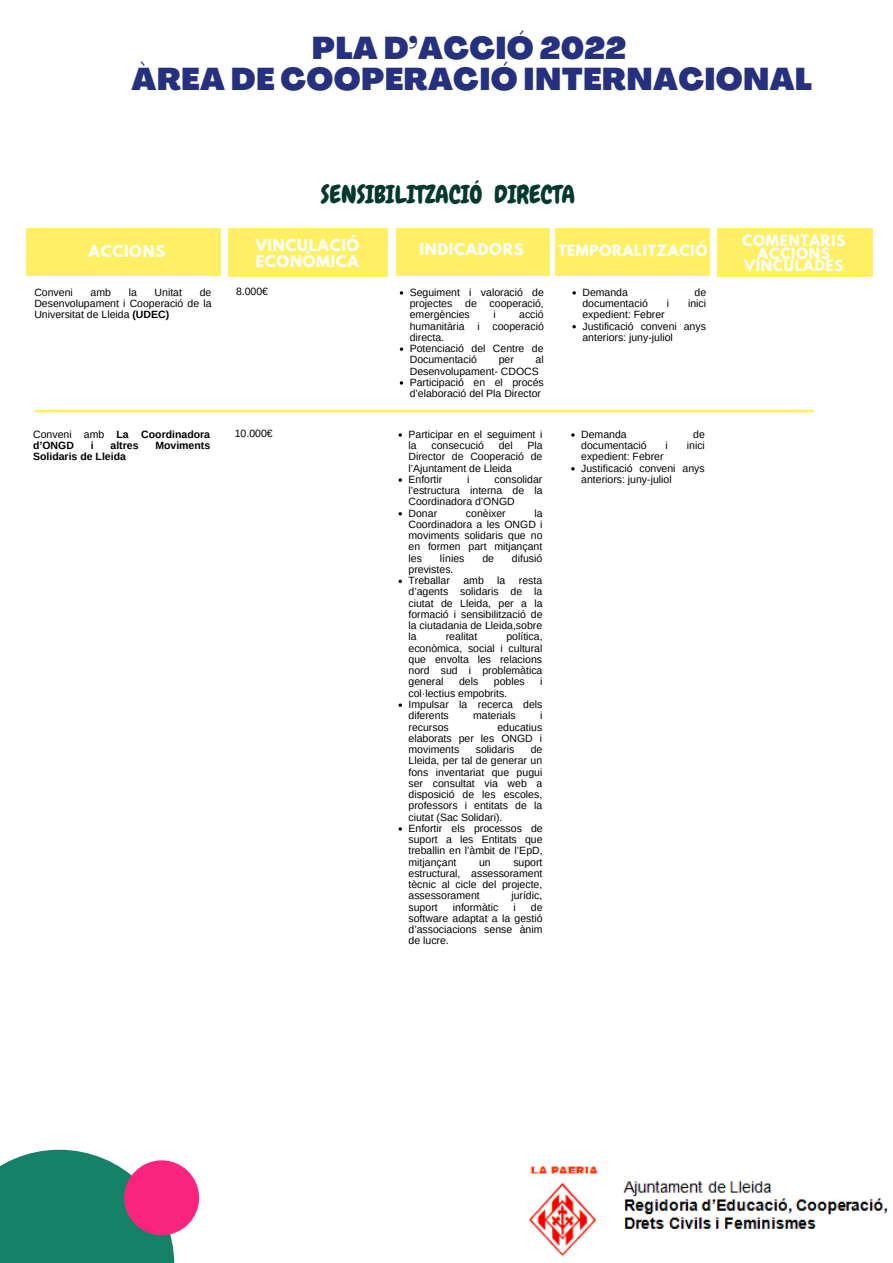
<style>
.page{position:relative;width:893px;height:1263px;background:#fff}
.page>*{position:absolute;margin:0;border:0;box-sizing:border-box;transform-origin:0 0}
.t1{font:900 30.97px "Agrandir";letter-spacing:.01em;color:#25317f}
.t2{font:24.75px "Chewy";color:#06392d}
.t3{font:700 14.55px/16.4px "League Spartan";letter-spacing:.05em;color:#fff}
.t4{font:700 13.8px/12.4px "League Spartan";letter-spacing:.05em;color:#fff;text-align:center}
.t5{font:10.5px/11.2px "Arimo";color:#000;text-align:justify}
.t6{font:700 10.5px/11.2px "Arimo";color:#000}
.s1{font-weight:700}
.s2{font-weight:400}
</style>
<div class="page">
<svg style="left:0;top:1150px;width:174px;height:113px;background:#298c75"></svg>
<div style="left:124px;top:1160px;width:75px;height:75px;background:#fa237d;border-radius:50%"></div>
<img style="left:529px;top:1166px;width:359px;height:91px">
<div style="left:229px;top:228px;width:159px;height:49px;background:#ffef64"></div>
<div style="left:396px;top:228px;width:153px;height:48px;background:#ffef64"></div>
<div style="left:717px;top:228px;width:156px;height:49px;background:#ffef64"></div>
<div style="left:555px;top:228px;width:154px;height:48px;background:#ffef64"></div>
<div style="left:26px;top:228px;width:194px;height:48px;background:#ffef64"></div>
<svg style="left:400px;top:291px;width:3px;height:4px"></svg>
<svg style="left:400px;top:347px;width:3px;height:4px"></svg>
<svg style="left:400px;top:381px;width:3px;height:4px"></svg>
<svg style="left:572px;top:291px;width:4px;height:4px"></svg>
<svg style="left:572px;top:325px;width:4px;height:3px"></svg>
<hr style="left:36px;top:410px;width:776px;height:2px;background:#ffef64">
<svg style="left:398px;top:433px;width:4px;height:4px"></svg>
<svg style="left:398px;top:478px;width:4px;height:4px"></svg>
<svg style="left:398px;top:580px;width:4px;height:3px"></svg>
<svg style="left:398px;top:703px;width:4px;height:4px"></svg>
<svg style="left:398px;top:827px;width:4px;height:4px"></svg>
<svg style="left:571px;top:433px;width:3px;height:4px"></svg>
<p class="t1" style="left:312px;top:36px;width:316px">PLA D’ACCIÓ 2022</p>
<p class="t1" style="left:132px;top:67px;width:682px">ÀREA DE COOPERACIÓ INTERNACIONAL</p>
<p class="t2" style="left:321px;top:178px;width:256px">SENSIBILITZACIÓ DIRECTA</p>
<p class="t3" style="left:255px;top:239px;width:105px">VINCULACIÓ<br>ECONÒMICA</p>
<p class="t3" style="left:89px;top:245px;width:78px">ACCIONS</p>
<p class="t3" style="left:419px;top:243px;width:106px">INDICADORS</p>
<p class="t4" style="left:558px;top:246px;width:151px">TEMPORALITZACIÓ</p>
<p class="t4" style="left:742px;top:236px;width:105px">COMENTARIS</p>
<p class="t4" style="left:744px;top:249px;width:101px">ACCIONS<br>VINCULADES</p>
<p class="t5" style="left:236px;top:286px;width:34px">8.000€</p>
<p class="t5" style="left:582px;top:286px;width:47px">Demanda</p>
<p class="t5" style="left:694px;top:286px;width:13px">de</p>
<p class="t5" style="left:582px;top:298px;width:67px">documentació</p>
<p class="t5" style="left:667px;top:298px;width:4px">i</p>
<p class="t5" style="left:688px;top:298px;width:20px">inici</p>
<p class="t5" style="left:582px;top:309px;width:84px">expedient: Febrer</p>
<p class="t5" style="left:582px;top:320px;width:125px">Justificació conveni anys anteriors: juny-juliol</p>
<p class="t5" style="left:34px;top:286px;width:179px;text-indent:165px">de Desenvolupament i Cooperació de la Universitat de Lleida <span class="s1">(UDEC)</span></p>
<p class="t5" style="left:410px;top:286px;width:136px">Seguiment i valoració de projectes de cooperació, emergències</p>
<p class="t5" style="left:34px;top:286px;width:40px">Conveni</p>
<p class="t5" style="left:91px;top:286px;width:22px">amb</p>
<p class="t5" style="left:129px;top:286px;width:10px">la</p>
<p class="t5" style="left:155px;top:286px;width:29px">Unitat</p>
<p class="t5" style="left:410px;top:309px;width:136px;text-indent:109px">acció humanitària i cooperació directa.</p>
<p class="t5" style="left:410px;top:343px;width:135px">Potenciació del Centre de<br>Documentació</p>
<p class="t5" style="left:493px;top:309px;width:4px">i</p>
<p class="t5" style="left:410px;top:354px;width:135px;text-indent:126px">al<br>Desenvolupament- CDOCS</p>
<p class="t5" style="left:410px;top:376px;width:136px">Participació en el procés d’elaboració del Pla Director</p>
<p class="t5" style="left:499px;top:354px;width:17px">per</p>
<p class="t6" style="left:33px;top:429px;width:178px"><span class="s2">Conveni amb</span> La Coordinadora d’ONGD</p>
<p class="t6" style="left:91px;top:440px;width:4px">i</p>
<p class="t6" style="left:110px;top:440px;width:30px">altres</p>
<p class="t6" style="left:155px;top:440px;width:56px">Moviments</p>
<p class="t6" style="left:33px;top:451px;width:94px">Solidaris de Lleida</p>
<p class="t5" style="left:235px;top:428px;width:39px">10.000€</p>
<p class="t5" style="left:581px;top:429px;width:47px">Demanda</p>
<p class="t5" style="left:693px;top:429px;width:13px">de</p>
<p class="t5" style="left:581px;top:440px;width:67px">documentació</p>
<p class="t5" style="left:665px;top:440px;width:4px">i</p>
<p class="t5" style="left:687px;top:440px;width:20px">inici</p>
<p class="t5" style="left:581px;top:451px;width:84px">expedient: Febrer</p>
<p class="t5" style="left:581px;top:462px;width:125px">Justificació conveni anys anteriors: juny-juliol</p>
<p class="t5" style="left:408px;top:429px;width:135px">Participar en el seguiment i la</p>
<p class="t5" style="left:431px;top:440px;width:54px">consecució</p>
<p class="t5" style="left:499px;top:440px;width:16px">del</p>
<p class="t5" style="left:408px;top:440px;width:136px;text-indent:119px">Pla Director de Cooperació de l’Ajuntament de Lleida</p>
<p class="t5" style="left:408px;top:474px;width:35px">Enfortir</p>
<p class="t5" style="left:467px;top:474px;width:4px">i</p>
<p class="t5" style="left:408px;top:474px;width:135px;text-indent:86px">consolidar l’estructura interna de la Coordinadora d’ONGD</p>
<p class="t5" style="left:408px;top:507px;width:30px">Donar</p>
<p class="t5" style="left:466px;top:507px;width:41px">conèixer</p>
<p class="t5" style="left:408px;top:507px;width:136px;text-indent:126px">la Coordinadora a les ONGD i moviments solidaris que no en formen part mitjançant les</p>
<p class="t5" style="left:440px;top:552px;width:26px">línies</p>
<p class="t5" style="left:482px;top:552px;width:13px">de</p>
<p class="t5" style="left:512px;top:552px;width:32px">difusió</p>
<p class="t5" style="left:408px;top:564px;width:46px">previstes.</p>
<p class="t5" style="left:408px;top:575px;width:43px">Treballar</p>
<p class="t5" style="left:463px;top:575px;width:22px">amb</p>
<p class="t5" style="left:497px;top:575px;width:10px">la</p>
<p class="t5" style="left:408px;top:575px;width:135px;text-indent:110px">resta d’agents solidaris de la ciutat de Lleida, per a la formació i sensibilització de la ciutadania de Lleida,sobre la</p>
<p class="t5" style="left:408px;top:631px;width:136px;text-indent:98px">política, econòmica, social i cultural que envolta les relacions nord sud i problemàtica general</p>
<p class="t5" style="left:446px;top:631px;width:33px">realitat</p>
<p class="t5" style="left:459px;top:676px;width:21px">dels</p>
<p class="t5" style="left:494px;top:676px;width:32px">pobles</p>
<p class="t5" style="left:540px;top:676px;width:4px">i</p>
<p class="t5" style="left:408px;top:687px;width:100px">col·lectius empobrits.</p>
<p class="t5" style="left:408px;top:699px;width:135px">Impulsar la recerca dels diferents</p>
<p class="t5" style="left:473px;top:710px;width:44px">materials</p>
<p class="t5" style="left:540px;top:710px;width:4px">i</p>
<p class="t5" style="left:408px;top:721px;width:135px;text-indent:89px">educatius elaborats per les ONGD i moviments</p>
<p class="t5" style="left:408px;top:721px;width:42px">recursos</p>
<p class="t5" style="left:408px;top:744px;width:135px;text-indent:122px">de Lleida, per tal de generar un fons inventariat que pugui ser consultat via web a disposició de les escoles, professors i entitats de la ciutat (Sac Solidari).</p>
<p class="t5" style="left:408px;top:822px;width:136px">Enfortir els processos de suport a les Entitats que treballin en l’àmbit de l’EpD, mitjançant</p>
<p class="t5" style="left:476px;top:744px;width:40px">solidaris</p>
<p class="t5" style="left:408px;top:856px;width:135px;text-indent:105px">suport estructural, assessorament tècnic al cicle del projecte, assessorament</p>
<p class="t5" style="left:479px;top:856px;width:13px">un</p>
<p class="t5" style="left:511px;top:890px;width:32px">jurídic,</p>
<p class="t5" style="left:408px;top:901px;width:31px">suport</p>
<p class="t5" style="left:453px;top:901px;width:47px">informàtic</p>
<p class="t5" style="left:513px;top:901px;width:4px">i</p>
<p class="t5" style="left:408px;top:901px;width:136px;text-indent:122px">de software adaptat a la gestió d’associacions sense ànim de lucre.</p>
</div>
